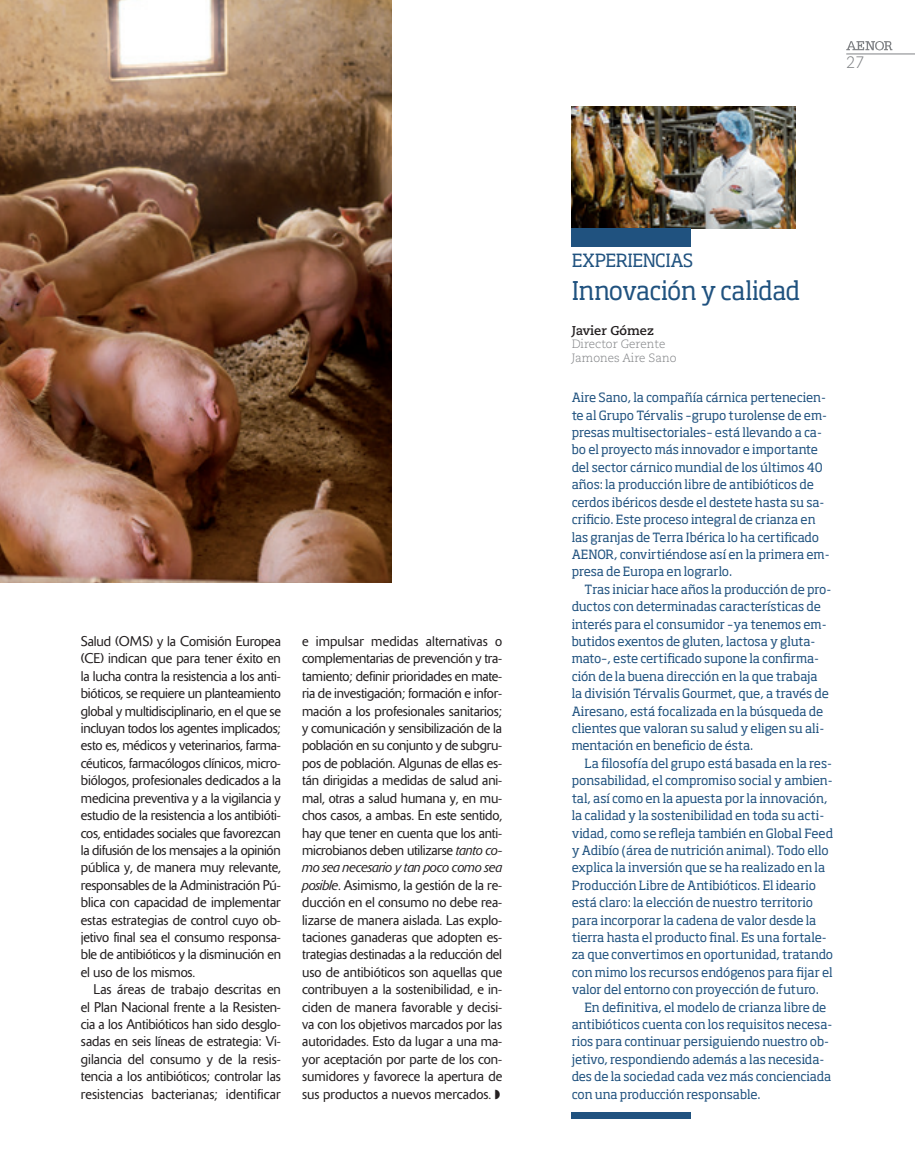
<style>
.page{position:relative;width:915px;height:1170px;background:#fff}
.page>*{position:absolute;margin:0;border:0;box-sizing:border-box;transform-origin:0 0}
.TITULO_EXPERIENCIAS{font:25.5px "Soho Std";letter-spacing:-.025em;color:#20527f;scale:.96 1}
.EPIGRAFE_EXPERIENCIA{font:18px "Soho Std";letter-spacing:-.025em;color:#20527f}
.t1{font:300 16.5px "Caecilia LT Std";color:#808285}
._04_TEXTO_CORRIDO{font:300 13.95px/17.4px "Delta";color:#231f20;text-align:justify}
.NOMBRE_ART_EXPERIENC{font:700 12.75px "Caecilia LT Std";color:#231f20}
.TEXTO_EXPERIENCIAS{font:12.6px/17.4px "Soho Std";letter-spacing:-.01em;color:#20527f}
.CARGO_ART_EXPERIENCI{font:300 12px "Caecilia LT Std";color:#808285}
.s1{font-style:italic}
</style>
<div class="page">
<hr style="left:846px;top:54px;width:68px;height:1px;background:#808285">
<svg style="left:846px;top:41px;width:46px;height:10px"></svg>
<img style="left:0;top:0;width:391px;height:583px">
<div style="left:571px;top:1112px;width:119px;height:6px;background:#20527f"></div>
<img style="left:571px;top:106px;width:224px;height:122px">
<div style="left:571px;top:228px;width:119px;height:19px;background:#20527f"></div>
<p class="t1" style="left:846px;top:53px;width:20px">27</p>
<p class="_04_TEXTO_CORRIDO" style="left:81px;top:632px;width:201px">Salud (OMS) y la Comisión Europea (CE) indican que para tener éxito en la lucha contra la resistencia a los anti&shy;bióticos, se requiere un planteamiento global y multidisciplinario, en el que se incluyan todos los agentes implicados; esto es, médicos y veterinarios, farma&shy;céuticos, farmacólogos clínicos, micro&shy;biólogos, profesionales dedicados a la medicina preventiva y a la vigilancia y estudio de la resistencia a los antibióti&shy;cos, entidades sociales que favorezcan la difusión de los mensajes a la opinión pública y, de manera muy relevante, responsables de la Administración Pú&shy;blica con capacidad de implementar estas estrategias de control cuyo ob&shy;jetivo final sea el consumo responsa&shy;ble de antibióticos y la disminución en el uso de los mismos.</p>
<p class="_04_TEXTO_CORRIDO" style="left:81px;top:980px;width:201px;text-indent:13px">Las áreas de trabajo descritas en el Plan Nacional frente a la Resisten&shy;cia a los Antibióticos han sido desglo&shy;sadas en seis líneas de estrategia: Vi&shy;gilancia del consumo y de la resis&shy;tencia a los antibióticos; controlar las resistencias bacterianas; identificar</p>
<p class="_04_TEXTO_CORRIDO" style="left:302px;top:632px;width:201px">e impulsar medidas alternativas o complementarias de prevención y tra&shy;tamiento; definir prioridades en mate&shy;ria de investigación; formación e infor&shy;mación a los profesionales sanitarios; y comunicación y sensibilización de la población en su conjunto y de subgru&shy;pos de población. Algunas de ellas es&shy;tán dirigidas a medidas de salud ani&shy;mal, otras a salud humana y, en mu&shy;chos casos, a ambas. En este sentido, hay que tener en cuenta que los anti&shy;microbianos deben utilizarse <span class="s1">tanto co&shy;mo sea necesario y tan poco como sea posible</span>. Asimismo, la gestión de la re&shy;ducción en el consumo no debe rea&shy;lizarse de manera aislada. Las explo&shy;taciones ganaderas que adopten es&shy;trategias destinadas a la reducción del uso de antibióticos son aquellas que contribuyen a la sostenibilidad, e in&shy;ciden de manera favorable y decisi&shy;va con los objetivos marcados por las autoridades. Esto da lugar a una ma&shy;yor aceptación por parte de los con&shy;sumidores y favorece la apertura de sus productos a nuevos mercados. ◗</p>
<p class="EPIGRAFE_EXPERIENCIA" style="left:571px;top:249px;width:123px">EXPERIENCIAS</p>
<p class="TITULO_EXPERIENCIAS" style="left:571px;top:274px;width:239px">Innovación y calidad</p>
<p class="NOMBRE_ART_EXPERIENC" style="left:571px;top:322px;width:84px">Javier Gómez</p>
<p class="CARGO_ART_EXPERIENCI" style="left:571px;top:337px;width:95px">Director Gerente</p>
<p class="CARGO_ART_EXPERIENCI" style="left:571px;top:350px;width:106px">Jamones Aire Sano</p>
<p class="TEXTO_EXPERIENCIAS" style="left:571px;top:389px;width:259px">Aire Sano, la compañía cárnica pertenecien&shy;te al Grupo Térvalis –grupo turolense de em&shy;presas multisectoriales– está llevando a ca&shy;bo el proyecto más innovador e importante del sector cárnico mundial de los últimos 40 años: la producción libre de antibióticos de cerdos ibéricos desde el destete hasta su sa&shy;crificio. Este proceso integral de crianza en las granjas de Terra Ibérica lo ha certificado AENOR, convirtiéndose así en la primera em&shy;presa de Europa en lograrlo.</p>
<p class="TEXTO_EXPERIENCIAS" style="left:571px;top:580px;width:261px;text-indent:13px">Tras iniciar hace años la producción de pro&shy;ductos con determinadas características de interés para el consumidor –ya tenemos em&shy;butidos exentos de gluten, lactosa y gluta&shy;mato–, este certificado supone la confirma&shy;ción de la buena dirección en la que trabaja la división Térvalis Gourmet, que, a través de Airesano, está focalizada en la búsqueda de clientes que valoran su salud y eligen su ali&shy;mentación en beneficio de ésta.</p>
<p class="TEXTO_EXPERIENCIAS" style="left:571px;top:754px;width:263px;text-indent:13px">La filosofía del grupo está basada en la res&shy;ponsabilidad, el compromiso social y ambien&shy;tal, así como en la apuesta por la innovación, la calidad y la sostenibilidad en toda su acti&shy;vidad, como se refleja también en Global Feed y Adibío (área de nutrición animal). Todo ello explica la inversión que se ha realizado en la Producción Libre de Antibióticos. El ideario está claro: la elección de nuestro territorio para incorporar la cadena de valor desde la tierra hasta el producto final. Es una fortale&shy;za que convertimos en oportunidad, tratando con mimo los recursos endógenos para fijar el valor del entorno con proyección de futuro.</p>
<p class="TEXTO_EXPERIENCIAS" style="left:571px;top:998px;width:262px;text-indent:13px">En definitiva, el modelo de crianza libre de antibióticos cuenta con los requisitos necesa&shy;rios para continuar persiguiendo nuestro ob&shy;jetivo, respondiendo además a las necesida&shy;des de la sociedad cada vez más concienciada con una producción responsable.</p>
</div>
